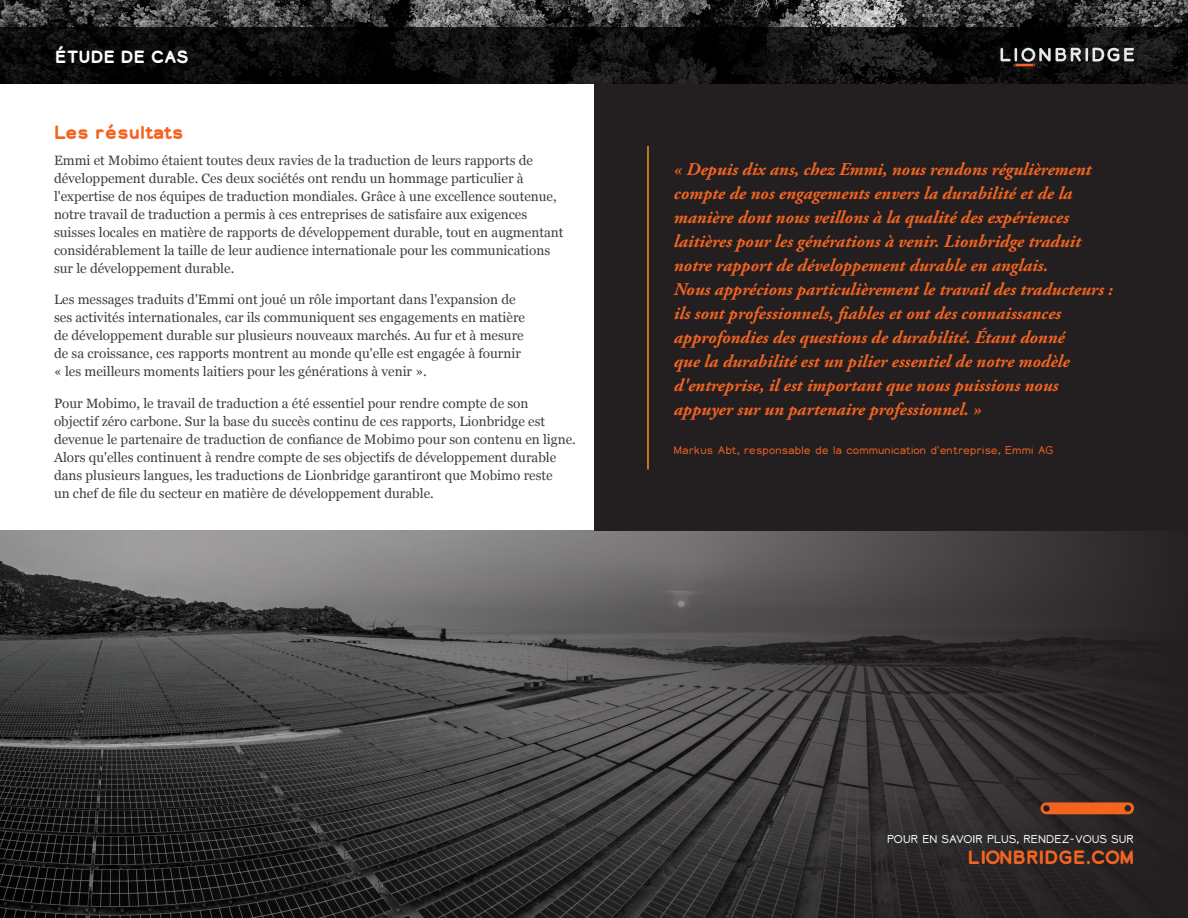
<style>
.page{position:relative;width:1188px;height:918px;background:#fff}
.page>*{position:absolute;margin:0;border:0;box-sizing:border-box;transform-origin:0 0}
.t1{font:italic 700 18px/24px "Adobe Garamond Pro";color:#f36421}
.t2{font:700 18px "Lionbridge Sans";color:#f36421}
.t3{font:700 16.5px "Lionbridge Sans";color:#fff}
.t4{font:13.5px/18px "Georgia";color:#3e3e3f}
.t5{font:300 10.5px "Lionbridge Sans";letter-spacing:.02em;color:#f36421}
.t6{font:300 10.5px "Lionbridge Sans";color:#fff;scale:1.04 1}
</style>
<div class="page">
<img style="left:0;top:530px;width:130px;height:388px">
<svg style="left:130px;top:530px;width:1058px;height:388px;background:#424040"></svg>
<div style="left:594px;top:0;width:594px;height:530px;background:#231f20"></div>
<img style="left:0;top:0;width:1188px;height:27px">
<svg style="left:0;top:27px;width:1188px;height:56px;fill:#0b0b0b"></svg>
<svg style="left:1000px;top:48px;width:134px;height:18px"></svg>
<svg style="left:1041px;top:802px;width:93px;height:12px"></svg>
<hr style="left:647px;top:147px;width:2px;height:322px;background:#f7931d">
<p class="t3" style="left:55px;top:45px;width:135px">ÉTUDE DE CAS</p>
<p class="t2" style="left:54px;top:120px;width:131px">Les résultats</p>
<p class="t4" style="left:54px;top:150px;width:511px">Emmi et Mobimo étaient toutes deux ravies de la traduction de leurs rapports de développement durable. Ces deux sociétés ont rendu un hommage particulier à l'expertise de nos équipes de traduction mondiales. Grâce à une excellence soutenue, notre travail de traduction a permis à ces entreprises de satisfaire aux exigences suisses locales en matière de rapports de développement durable, tout en augmentant considérablement la taille de leur audience internationale pour les communications sur le développement durable.</p>
<p class="t4" style="left:54px;top:290px;width:473px">Les messages traduits d'Emmi ont joué un rôle important dans l'expansion de ses activités internationales, car ils communiquent ses engagements en matière de développement durable sur plusieurs nouveaux marchés. Au fur et à mesure de sa croissance, ces rapports montrent au monde qu'elle est engagée à fournir « les meilleurs moments laitiers pour les générations à venir ».</p>
<p class="t4" style="left:54px;top:393px;width:523px">Pour Mobimo, le travail de traduction a été essentiel pour rendre compte de son objectif zéro carbone. Sur la base du succès continu de ces rapports, Lionbridge est devenue le partenaire de traduction de confiance de Mobimo pour son contenu en ligne.<br>Alors qu'elles continuent à rendre compte de ses objectifs de développement durable dans plusieurs langues, les traductions de Lionbridge garantiront que Mobimo reste<br>un chef de file du secteur en matière de développement durable.</p>
<p class="t1" style="left:674px;top:158px;width:441px">« Depuis dix ans, chez Emmi, nous rendons régulièrement compte de nos engagements envers la durabilité et de la manière dont nous veillons à la qualité des expériences laitières pour les générations à venir. Lionbridge traduit notre rapport de développement durable en anglais.<br>Nous apprécions particulièrement le travail des traducteurs : ils sont professionnels, fiables et ont des connaissances approfondies des questions de durabilité. Étant donné<br>que la durabilité est un pilier essentiel de notre modèle d'entreprise, il est important que nous puissions nous appuyer sur un partenaire professionnel. »</p>
<p class="t5" style="left:674px;top:443px;width:381px">Markus Abt, responsable de la communication d'entreprise, Emmi AG</p>
<p class="t6" style="left:887px;top:832px;width:239px">POUR EN SAVOIR PLUS, RENDEZ-VOUS SUR</p>
<p class="t2" style="left:968px;top:845px;width:168px">LIONBRIDGE.COM</p>
</div>
